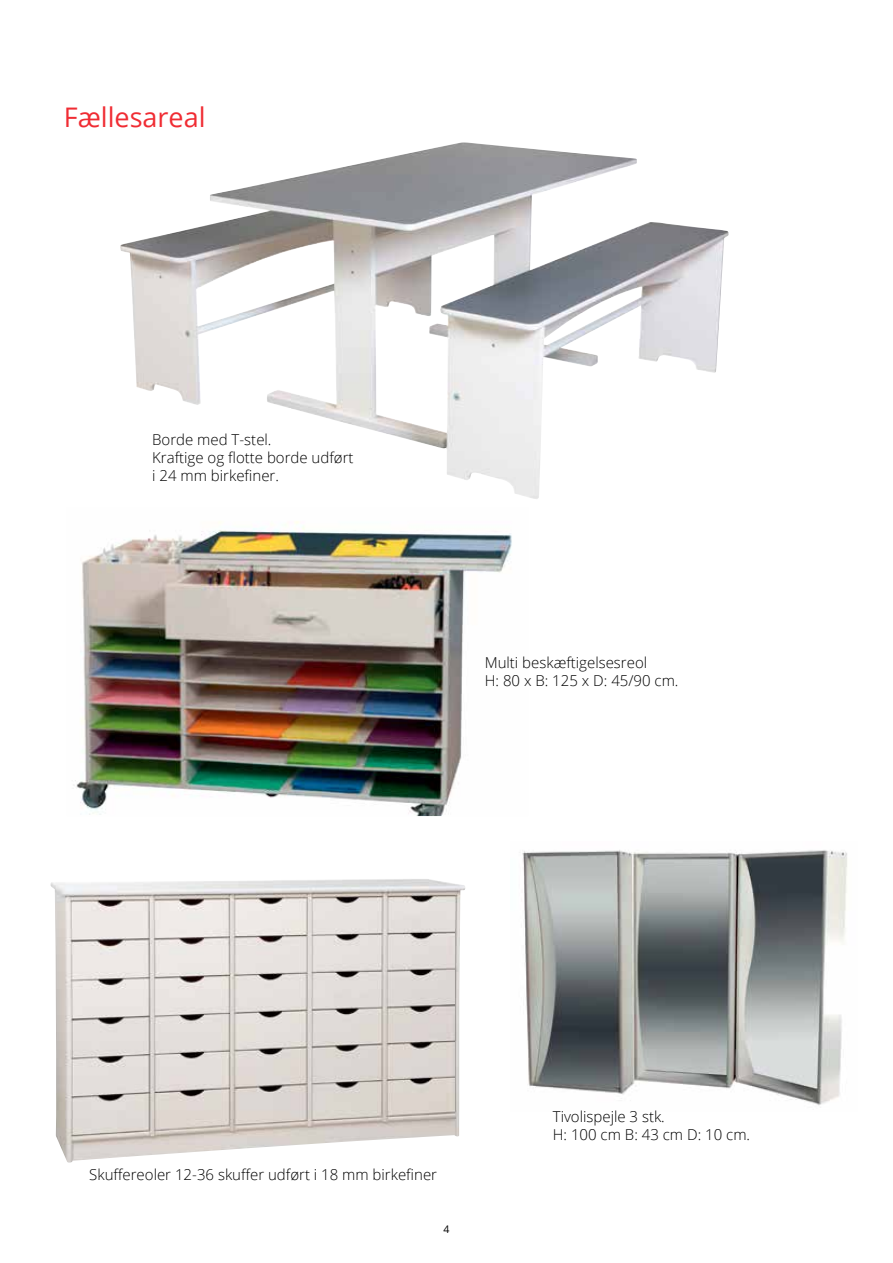
<style>
.page{position:relative;width:893px;height:1263px;background:#fff}
.page>*{position:absolute;margin:0;border:0;box-sizing:border-box;transform-origin:0 0}
.t1{font:27px "Open Sans";color:#f02c33}
.t2{font:300 15px/18px "Open Sans";color:#000}
.t3{font:10.5px "Open Sans";color:#000}
</style>
<div class="page">
<img style="left:120px;top:142px;width:609px;height:357px">
<img style="left:73px;top:521px;width:439px;height:293px">
<img style="left:522px;top:850px;width:325px;height:256px">
<img style="left:50px;top:879px;width:415px;height:284px">
<h1 class="t1" style="left:64px;top:99px;width:143px">Fællesareal</h1>
<p class="t2" style="left:152px;top:430px;width:203px">Borde med T-stel.<br>Kraftige og flotte borde udført i 24 mm birkefiner.</p>
<p class="t2" style="left:485px;top:654px;width:195px">Multi beskæftigelsesreol<br>H: 80 x B: 125 x D: 45/90 cm.</p>
<p class="t2" style="left:89px;top:1165px;width:349px">Skuffereoler 12-36 skuffer udført i 18 mm birkefiner</p>
<p class="t3" style="left:443px;top:1222px;width:8px">4</p>
<p class="t2" style="left:553px;top:1107px;width:199px">Tivolispejle 3 stk.<br>H: 100 cm B: 43 cm D: 10 cm.</p>
</div>
